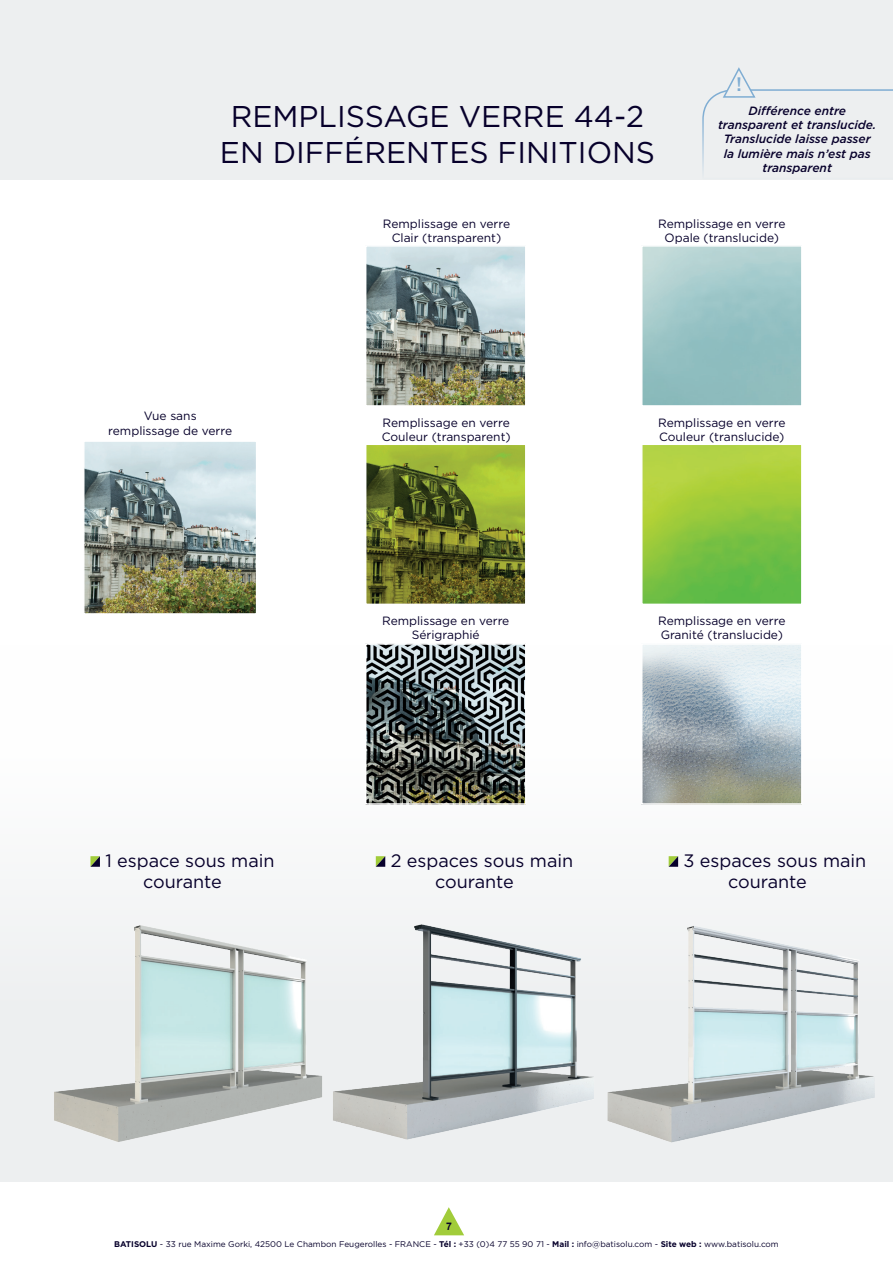
<style>
.page{position:relative;width:893px;height:1263px;background:#fff}
.page>*{position:absolute;margin:0;border:0;box-sizing:border-box;transform-origin:0 0}
.t1{font:30px/36px "Gotham";color:#07002b;text-align:center}
.t2{font:500 19.5px "Gotham";color:#7fadd3}
.t3{font:18px/21.6px "Gotham";color:#07002b}
.t4{font:12px/14.4px "Gotham";color:#07002b;text-align:center}
.t5{font:italic 500 12px/14.4px "Gotham";color:#07002b;text-align:center}
.t6{font:700 10.5px "Arial";color:#07002b}
.t7{font:8.25px "Gotham";color:#07002b}
.s1{font-weight:700}
</style>
<div class="page">
<svg style="left:434px;top:1207px;width:30px;height:28px"></svg>
<div style="left:0;top:645px;width:893px;height:537px;background:#f8f9f9"></div>
<hr style="left:0;top:645px;width:1px;height:537px;background:#edeff0">
<hr style="left:0;top:0;width:1px;height:240px;background:#edeff0">
<svg style="left:90px;top:856px;width:10px;height:11px"></svg>
<img style="left:43px;top:925px;width:280px;height:222px">
<div style="left:0;top:0;width:893px;height:180px;background:#edeff0"></div>
<svg style="left:376px;top:856px;width:9px;height:11px"></svg>
<svg style="left:669px;top:856px;width:9px;height:11px"></svg>
<img style="left:602px;top:926px;width:291px;height:221px">
<img style="left:323px;top:925px;width:272px;height:222px">
<svg style="left:702px;top:67px;width:191px;height:105px"></svg>
<img style="left:368px;top:248px;width:155px;height:156px">
<div style="left:365px;top:245px;width:161px;height:162px;border:2px solid #fff"></div>
<div style="left:641px;top:245px;width:162px;height:162px;border:2px solid #fff"></div>
<img style="left:644px;top:446px;width:156px;height:156px">
<div style="left:641px;top:443px;width:162px;height:162px;border:2px solid #fff"></div>
<img style="left:368px;top:446px;width:155px;height:156px">
<div style="left:365px;top:443px;width:161px;height:162px;border:2px solid #fff"></div>
<img style="left:644px;top:646px;width:156px;height:156px">
<div style="left:641px;top:643px;width:162px;height:162px;border:2px solid #fff"></div>
<img style="left:368px;top:646px;width:155px;height:156px">
<div style="left:365px;top:643px;width:161px;height:162px;border:2px solid #fff"></div>
<img style="left:86px;top:443px;width:168px;height:169px">
<div style="left:83px;top:440px;width:174px;height:175px;border:2px solid #fff"></div>
<h1 class="t1" style="left:220px;top:97px;width:437px">REMPLISSAGE VERRE 44-2<br>EN DIFFÉRENTES FINITIONS</h1>
<h2 class="t2" style="left:736px;top:71px;width:7px">!</h2>
<p class="t5" style="left:718px;top:103px;width:160px">Différence entre transparent et translucide.<br>Translucide laisse passer la lumière mais n’est pas transparent</p>
<p class="t4" style="left:108px;top:408px;width:125px">Vue sans remplissage de verre</p>
<h3 class="t3" style="left:143px;top:849px;width:133px;text-indent:-38px">1 espace sous main courante</h3>
<p class="t4" style="left:383px;top:216px;width:129px">Remplissage en verre<br>Clair (transparent)</p>
<p class="t4" style="left:658px;top:216px;width:129px">Remplissage en verre<br>Opale (translucide)</p>
<p class="t4" style="left:382px;top:415px;width:130px;text-align:left">Remplissage en verre<br>Couleur (transparent)</p>
<p class="t4" style="left:382px;top:613px;width:129px">Remplissage en verre<br>Sérigraphié</p>
<p class="t4" style="left:658px;top:415px;width:129px;text-align:left">Remplissage en verre<br>Couleur (translucide)</p>
<p class="t4" style="left:658px;top:613px;width:129px;text-align:left">Remplissage en verre<br>Granité (translucide)</p>
<h3 class="t3" style="left:435px;top:849px;width:140px;text-indent:-44px">2 espaces sous main courante</h3>
<h3 class="t3" style="left:728px;top:849px;width:140px;text-indent:-45px">3 espaces sous main courante</h3>
<p class="t6" style="left:446px;top:1220px;width:7px">7</p>
<p class="t7" style="left:114px;top:1239px;width:666px"><span class="s1">BATISOLU</span> - 33 rue Maxime Gorki, 42500 Le Chambon Feugerolles - FRANCE - <span class="s1">Tél :</span> +33 (0)4 77 55 90 71 - <span class="s1">Mail :</span> info@batisolu.com - <span class="s1">Site web :</span> www.batisolu.com</p>
</div>
